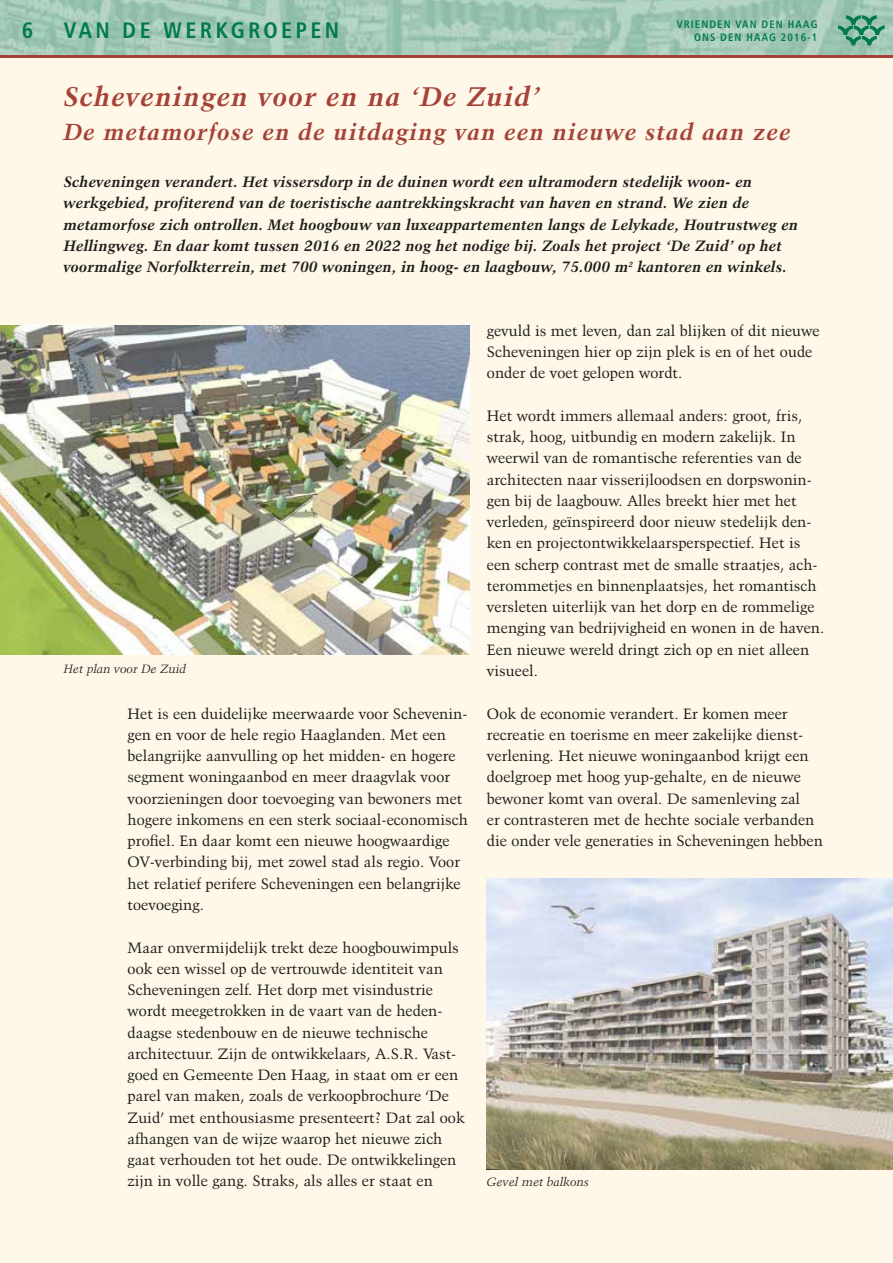
<style>
.page{position:relative;width:893px;height:1263px;background:#fff8e8}
.page>*{position:absolute;margin:0;border:0;box-sizing:border-box;transform-origin:0 0}
.hoofdstukkop{font:italic 700 27px "Kuenstler 480 BT";letter-spacing:.05em;color:#a64338}
.hoofdstukkop-2{font:italic 700 23.25px "Kuenstler 480 BT";letter-spacing:.05em;color:#a64338}
.chapeau{font:22.5px "Humanist 777 BT Bold Condensed B";letter-spacing:.15em;color:#007a4e}
.t1{font:15px/21.3px "Kuenstler 480 BT";letter-spacing:.01em;color:#1d1d1b}
.intro{font:italic 700 15px/21.3px "Kuenstler 480 BT";letter-spacing:.015em;color:#1d1d1b}
._06_fotobijschrift{font:italic 12px "Kuenstler 480 BT";letter-spacing:.01em;color:#1d1d1b}
.t2{font:10.8px "Humanist 777 BT Bold Condensed B";letter-spacing:.1em;color:#007a4e}
</style>
<div class="page">
<svg style="left:0;top:0;width:893px;height:55px;background:#a1c8b6"></svg>
<hr style="left:0;top:55px;width:893px;height:2px;background:#a64338">
<svg style="left:838px;top:15px;width:47px;height:30px"></svg>
<img style="left:0;top:326px;width:470px;height:329px">
<img style="left:487px;top:878px;width:406px;height:291px">
<p class="chapeau" style="left:22px;top:16px;width:13px">6</p>
<p class="t2" style="left:677px;top:18px;width:142px">VRIENDEN VAN DEN HAAG</p>
<p class="chapeau" style="left:64px;top:16px;width:277px">VAN DE WERKGROEPEN</p>
<p class="t2" style="left:694px;top:30px;width:125px">ONS DEN HAAG 2016-1</p>
<p class="hoofdstukkop" style="left:64px;top:80px;width:478px">Scheveningen voor en na ‘De Zuid’</p>
<p class="hoofdstukkop-2" style="left:64px;top:118px;width:729px">De metamorfose en de uitdaging van een nieuwe stad aan zee</p>
<p class="intro" style="left:64px;top:171px;width:736px">Scheveningen verandert. Het vissersdorp in de duinen wordt een ultramodern stedelijk woon- en werkgebied, profiterend van de toeristische aantrekkingskracht van haven en strand. We zien de metamorfose zich ontrollen. Met hoogbouw van luxeappartementen langs de Lelykade, Houtrustweg en Hellingweg. En daar komt tussen 2016 en 2022 nog het nodige bij. Zoals het project ‘De Zuid’ op het voormalige Norfolkterrein, met 700 woningen, in hoog- en laagbouw, 75.000 m<sup>2</sup> kantoren en winkels.</p>
<p class="_06_fotobijschrift" style="left:64px;top:661px;width:124px">Het plan voor De Zuid</p>
<p class="t1" style="left:128px;top:702px;width:342px">Het is een duidelijke meerwaarde voor Schevenin&shy;gen en voor de hele regio Haaglanden. Met een belangrijke aanvulling op het midden- en hogere segment woningaanbod en meer draagvlak voor voorzieningen door toevoeging van bewoners met hogere inkomens en een sterk sociaal-economisch profiel. En daar komt een nieuwe hoogwaardige OV-verbinding bij, met zowel stad als regio. Voor het relatief perifere Scheveningen een belangrijke toevoeging.</p>
<p class="t1" style="left:128px;top:936px;width:338px">Maar onvermijdelijk trekt deze hoogbouwimpuls ook een wissel op de vertrouwde identiteit van Scheveningen zelf. Het dorp met visindustrie wordt meegetrokken in de vaart van de heden&shy;daagse stedenbouw en de nieuwe technische architectuur. Zijn de ontwikkelaars, A.S.R. Vast&shy;goed en Gemeente Den Haag, in staat om er een parel van maken, zoals de verkoopbrochure ‘De Zuid’ met enthousiasme presenteert? Dat zal ook afhangen van de wijze waarop het nieuwe zich gaat verhouden tot het oude. De ontwikkelingen zijn in volle gang. Straks, als alles er staat en</p>
<p class="t1" style="left:487px;top:320px;width:334px">gevuld is met leven, dan zal blijken of dit nieuwe<br>Scheveningen hier op zijn plek is en of het oude onder de voet gelopen wordt.</p>
<p class="t1" style="left:487px;top:405px;width:339px">Het wordt immers allemaal anders: groot, fris, strak, hoog, uitbundig en modern zakelijk. In weerwil van de romantische referenties van de architecten naar visserijloodsen en dorpswonin&shy;gen bij de laagbouw. Alles breekt hier met het verleden, geïnspireerd door nieuw stedelijk den&shy;ken en projectontwikkelaarsperspectief. Het is een scherp contrast met de smalle straatjes, ach&shy;terommetjes en binnenplaatsjes, het romantisch versleten uiterlijk van het dorp en de rommelige menging van bedrijvigheid en wonen in de haven.<br>Een nieuwe wereld dringt zich op en niet alleen visueel.</p>
<p class="t1" style="left:487px;top:702px;width:337px">Ook de economie verandert. Er komen meer recreatie en toerisme en meer zakelijke dienst&shy;verlening. Het nieuwe woningaanbod krijgt een doelgroep met hoog yup-gehalte, en de nieuwe bewoner komt van overal. De samenleving zal<br>er contrasteren met de hechte sociale verbanden die onder vele generaties in Scheveningen hebben</p>
<p class="_06_fotobijschrift" style="left:487px;top:1175px;width:104px">Gevel met balkons</p>
</div>
